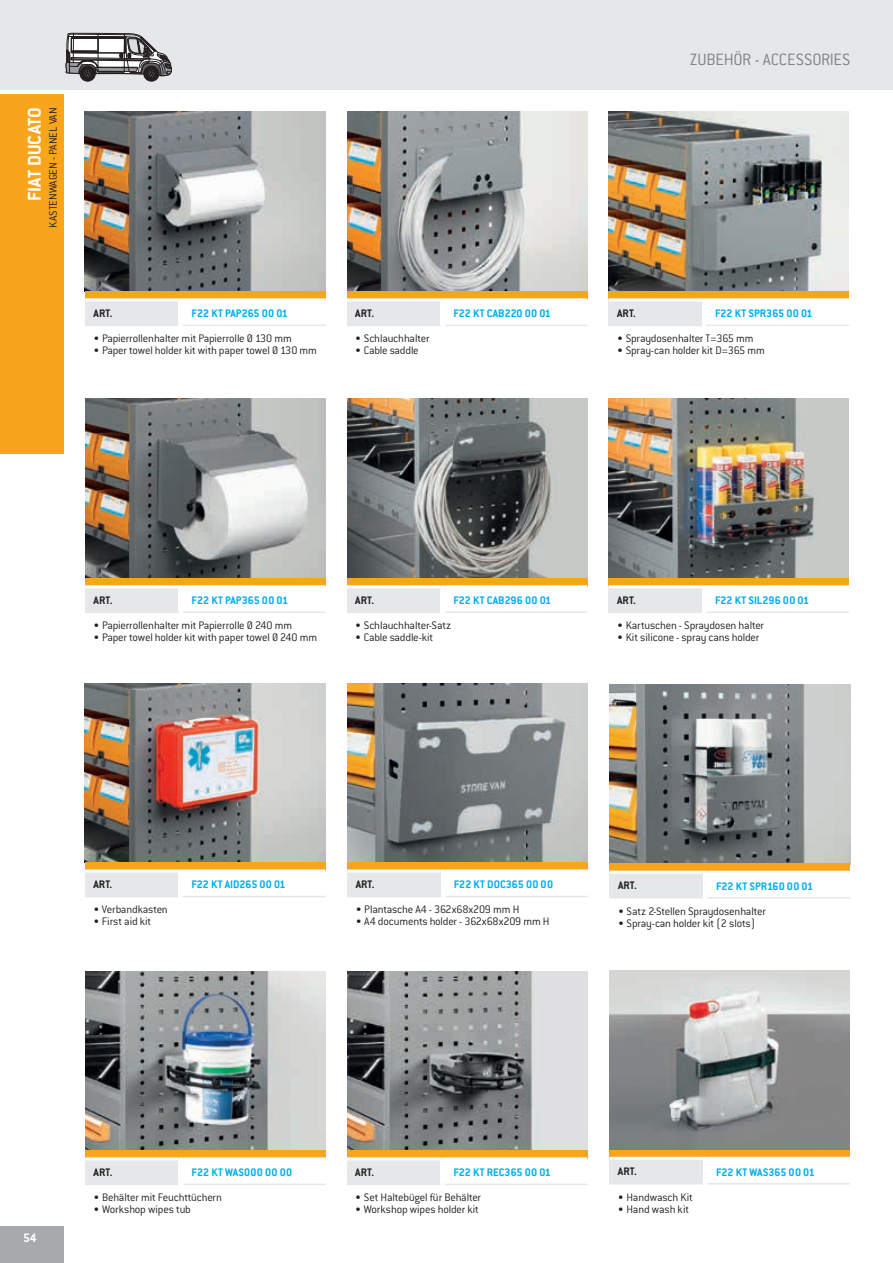
<style>
.page{position:relative;width:893px;height:1263px;background:#fff}
.page>*{position:absolute;margin:0;border:0;box-sizing:border-box;transform-origin:0 0}
.t1{font:700 20.25px "Conduit ITC Pro";color:#fff}
.t2{font:300 18px "Conduit ITC Pro";letter-spacing:-.015em;color:#808285}
.t3{font:700 13.5px "Conduit ITC Pro";color:#fff}
.t4{font:300 12px "Conduit ITC Pro";letter-spacing:-.015em;color:#231f20}
.t5{font:700 12px "Conduit ITC Pro";color:#00aeef}
.t6{font:700 12px "Conduit ITC Pro";letter-spacing:.005em;color:#231f20}
.t7{font:700 12px "Conduit ITC Pro";letter-spacing:.025em;color:#00aeef}
</style>
<div class="page">
<div style="left:0;top:0;width:893px;height:90px;background:#e6e7e9"></div>
<div style="left:0;top:1226px;width:64px;height:37px;background:#a8a9ad"></div>
<div style="left:0;top:95px;width:64px;height:359px;background:#f9a51b"></div>
<svg style="left:66px;top:33px;width:106px;height:48px"></svg>
<img style="left:85px;top:112px;width:241px;height:179px">
<img style="left:347px;top:112px;width:240px;height:179px">
<img style="left:608px;top:112px;width:241px;height:179px">
<img style="left:85px;top:399px;width:241px;height:179px">
<img style="left:347px;top:399px;width:240px;height:179px">
<img style="left:608px;top:399px;width:241px;height:179px">
<img style="left:610px;top:971px;width:240px;height:179px">
<img style="left:609px;top:685px;width:241px;height:179px">
<img style="left:85px;top:684px;width:240px;height:178px">
<img style="left:347px;top:683px;width:241px;height:179px">
<div style="left:85px;top:291px;width:241px;height:9px;background:#f9a51b"></div>
<div style="left:85px;top:300px;width:94px;height:25px;background:#e6e7e9"></div>
<hr style="left:85px;top:325px;width:94px;height:1px;background:#e6e7e9">
<hr style="left:183px;top:325px;width:143px;height:1px;background:#e6e7e9">
<hr style="left:85px;top:298px;width:94px;height:3px;background:#fff">
<hr style="left:183px;top:298px;width:143px;height:3px;background:#fff">
<div style="left:85px;top:578px;width:241px;height:9px;background:#f9a51b"></div>
<div style="left:85px;top:587px;width:94px;height:25px;background:#e6e7e9"></div>
<hr style="left:85px;top:611px;width:94px;height:2px;background:#e6e7e9">
<hr style="left:183px;top:611px;width:143px;height:2px;background:#e6e7e9">
<hr style="left:85px;top:585px;width:94px;height:3px;background:#fff">
<hr style="left:183px;top:585px;width:143px;height:3px;background:#fff">
<div style="left:347px;top:862px;width:241px;height:9px;background:#f9a51b"></div>
<div style="left:347px;top:871px;width:94px;height:25px;background:#e6e7e9"></div>
<hr style="left:347px;top:896px;width:94px;height:1px;background:#e6e7e9">
<hr style="left:445px;top:896px;width:143px;height:1px;background:#e6e7e9">
<hr style="left:347px;top:869px;width:94px;height:3px;background:#fff">
<hr style="left:445px;top:869px;width:143px;height:3px;background:#fff">
<div style="left:347px;top:291px;width:240px;height:9px;background:#f9a51b"></div>
<div style="left:347px;top:300px;width:93px;height:25px;background:#e6e7e9"></div>
<hr style="left:347px;top:325px;width:93px;height:1px;background:#e6e7e9">
<hr style="left:445px;top:325px;width:142px;height:1px;background:#e6e7e9">
<hr style="left:347px;top:298px;width:93px;height:3px;background:#fff">
<hr style="left:445px;top:298px;width:142px;height:3px;background:#fff">
<div style="left:347px;top:578px;width:240px;height:9px;background:#f9a51b"></div>
<div style="left:347px;top:587px;width:93px;height:25px;background:#e6e7e9"></div>
<hr style="left:347px;top:611px;width:93px;height:2px;background:#e6e7e9">
<hr style="left:445px;top:611px;width:142px;height:2px;background:#e6e7e9">
<hr style="left:347px;top:585px;width:93px;height:3px;background:#fff">
<hr style="left:445px;top:585px;width:142px;height:3px;background:#fff">
<svg style="left:609px;top:1150px;width:241px;height:7px;background:#f9a722"></svg>
<div style="left:609px;top:1158px;width:94px;height:26px;background:#e6e7e9"></div>
<hr style="left:707px;top:1183px;width:143px;height:1px;background:#e6e7e9">
<hr style="left:609px;top:1157px;width:94px;height:3px;background:#fff">
<div style="left:608px;top:291px;width:241px;height:9px;background:#f9a51b"></div>
<div style="left:608px;top:300px;width:94px;height:25px;background:#e6e7e9"></div>
<hr style="left:608px;top:325px;width:94px;height:1px;background:#e6e7e9">
<hr style="left:707px;top:325px;width:142px;height:1px;background:#e6e7e9">
<hr style="left:608px;top:298px;width:94px;height:3px;background:#fff">
<hr style="left:707px;top:298px;width:142px;height:3px;background:#fff">
<div style="left:608px;top:578px;width:241px;height:9px;background:#f9a51b"></div>
<div style="left:608px;top:587px;width:94px;height:25px;background:#e6e7e9"></div>
<hr style="left:608px;top:611px;width:94px;height:2px;background:#e6e7e9">
<hr style="left:707px;top:611px;width:142px;height:2px;background:#e6e7e9">
<hr style="left:608px;top:585px;width:94px;height:3px;background:#fff">
<hr style="left:707px;top:585px;width:142px;height:3px;background:#fff">
<svg style="left:609px;top:864px;width:241px;height:7px;background:#f9a824"></svg>
<div style="left:609px;top:872px;width:94px;height:26px;background:#e6e7e9"></div>
<hr style="left:707px;top:897px;width:143px;height:1px;background:#e6e7e9">
<hr style="left:609px;top:871px;width:94px;height:3px;background:#fff">
<div style="left:85px;top:862px;width:240px;height:9px;background:#f9a51b"></div>
<div style="left:85px;top:871px;width:93px;height:25px;background:#e6e7e9"></div>
<hr style="left:85px;top:896px;width:93px;height:1px;background:#e6e7e9">
<hr style="left:183px;top:896px;width:142px;height:1px;background:#e6e7e9">
<hr style="left:85px;top:869px;width:93px;height:3px;background:#fff">
<hr style="left:183px;top:869px;width:142px;height:3px;background:#fff">
<img style="left:85px;top:971px;width:241px;height:179px">
<img style="left:347px;top:971px;width:240px;height:179px">
<div style="left:85px;top:1150px;width:241px;height:9px;background:#f9a51b"></div>
<div style="left:85px;top:1159px;width:94px;height:25px;background:#e6e7e9"></div>
<hr style="left:85px;top:1184px;width:94px;height:1px;background:#e6e7e9">
<hr style="left:183px;top:1184px;width:143px;height:1px;background:#e6e7e9">
<hr style="left:85px;top:1157px;width:94px;height:3px;background:#fff">
<hr style="left:183px;top:1157px;width:143px;height:3px;background:#fff">
<div style="left:347px;top:1150px;width:240px;height:9px;background:#f9a51b"></div>
<div style="left:347px;top:1159px;width:93px;height:25px;background:#e6e7e9"></div>
<hr style="left:347px;top:1184px;width:93px;height:1px;background:#e6e7e9">
<hr style="left:445px;top:1184px;width:142px;height:1px;background:#e6e7e9">
<hr style="left:347px;top:1157px;width:93px;height:3px;background:#fff">
<hr style="left:445px;top:1157px;width:142px;height:3px;background:#fff">
<h1 class="t1" style="left:23px;top:201px;width:95px;rotate:-90deg">FIAT DUCATO</h1>
<p class="t4" style="left:47px;top:228px;width:122px;rotate:-90deg">KASTENWAGEN - PANEL VAN</p>
<p class="t6" style="left:94px;top:306px;width:20px">ART.</p>
<p class="t4" style="left:94px;top:332px;width:200px">• Papierrollenhalter mit Papierrolle Ø 130 mm</p>
<p class="t4" style="left:94px;top:344px;width:225px">• Paper towel holder kit with paper towel Ø 130 mm</p>
<p class="t5" style="left:192px;top:306px;width:98px">F22 KT PAP265 00 01</p>
<p class="t6" style="left:355px;top:306px;width:20px">ART.</p>
<p class="t4" style="left:355px;top:332px;width:76px">• Schlauchhalter</p>
<p class="t4" style="left:355px;top:344px;width:65px">• Cable saddle</p>
<p class="t5" style="left:453px;top:306px;width:99px">F22 KT CAB220 00 01</p>
<h2 class="t2" style="left:690px;top:50px;width:162px">ZUBEHÖR - ACCESSORIES</h2>
<p class="t6" style="left:617px;top:306px;width:20px">ART.</p>
<p class="t4" style="left:617px;top:332px;width:138px">• Spraydosenhalter T=365 mm</p>
<p class="t4" style="left:617px;top:344px;width:149px">• Spray-can holder kit D=365 mm</p>
<p class="t5" style="left:715px;top:306px;width:99px">F22 KT SPR365 00 01</p>
<p class="t6" style="left:94px;top:593px;width:20px">ART.</p>
<p class="t4" style="left:94px;top:619px;width:200px">• Papierrollenhalter mit Papierrolle Ø 240 mm</p>
<p class="t4" style="left:94px;top:631px;width:225px">• Paper towel holder kit with paper towel Ø 240 mm</p>
<p class="t5" style="left:192px;top:593px;width:98px">F22 KT PAP365 00 01</p>
<p class="t6" style="left:355px;top:593px;width:20px">ART.</p>
<p class="t4" style="left:355px;top:619px;width:97px">• Schlauchhalter-Satz</p>
<p class="t4" style="left:355px;top:631px;width:79px">• Cable saddle-kit</p>
<p class="t5" style="left:453px;top:593px;width:99px">F22 KT CAB296 00 01</p>
<p class="t6" style="left:617px;top:593px;width:20px">ART.</p>
<p class="t4" style="left:617px;top:619px;width:148px">• Kartuschen - Spraydosen halter</p>
<p class="t4" style="left:617px;top:631px;width:144px">• Kit silicone - spray cans holder</p>
<p class="t5" style="left:715px;top:593px;width:95px">F22 KT SIL296 00 01</p>
<p class="t6" style="left:93px;top:877px;width:20px">ART.</p>
<p class="t4" style="left:93px;top:903px;width:76px">• Verbandkasten</p>
<p class="t4" style="left:93px;top:915px;width:59px">• First aid kit</p>
<p class="t6" style="left:356px;top:877px;width:20px">ART.</p>
<p class="t4" style="left:356px;top:903px;width:165px">• Plantasche A4 - 362x68x209 mm H</p>
<p class="t4" style="left:356px;top:915px;width:195px">• A4 documents holder - 362x68x209 mm H</p>
<p class="t5" style="left:191px;top:878px;width:96px">F22 KT AID265 00 01</p>
<p class="t5" style="left:716px;top:879px;width:99px">F22 KT SPR160 00 01</p>
<p class="t5" style="left:454px;top:878px;width:101px">F22 KT DOC365 00 00</p>
<p class="t6" style="left:618px;top:878px;width:20px">ART.</p>
<p class="t4" style="left:618px;top:904px;width:149px">• Satz 2-Stellen Spraydosenhalter</p>
<p class="t4" style="left:618px;top:916px;width:139px">• Spray-can holder kit (2 slots)</p>
<p class="t3" style="left:23px;top:1229px;width:15px">54</p>
<p class="t6" style="left:94px;top:1165px;width:20px">ART.</p>
<p class="t4" style="left:94px;top:1191px;width:130px">• Behälter mit Feuchttüchern</p>
<p class="t4" style="left:94px;top:1203px;width:99px">• Workshop wipes tub</p>
<p class="t6" style="left:355px;top:1165px;width:20px">ART.</p>
<p class="t4" style="left:355px;top:1191px;width:127px">• Set Haltebügel für Behälter</p>
<p class="t4" style="left:355px;top:1203px;width:125px">• Workshop wipes holder kit</p>
<p class="t7" style="left:192px;top:1165px;width:102px">F22 KT WAS000 00 00</p>
<p class="t5" style="left:453px;top:1165px;width:99px">F22 KT REC365 00 01</p>
<p class="t6" style="left:618px;top:1164px;width:20px">ART.</p>
<p class="t4" style="left:618px;top:1190px;width:76px">• Handwasch Kit</p>
<p class="t4" style="left:618px;top:1202px;width:73px">• Hand wash kit</p>
<p class="t5" style="left:716px;top:1165px;width:100px">F22 KT WAS365 00 01</p>
</div>
